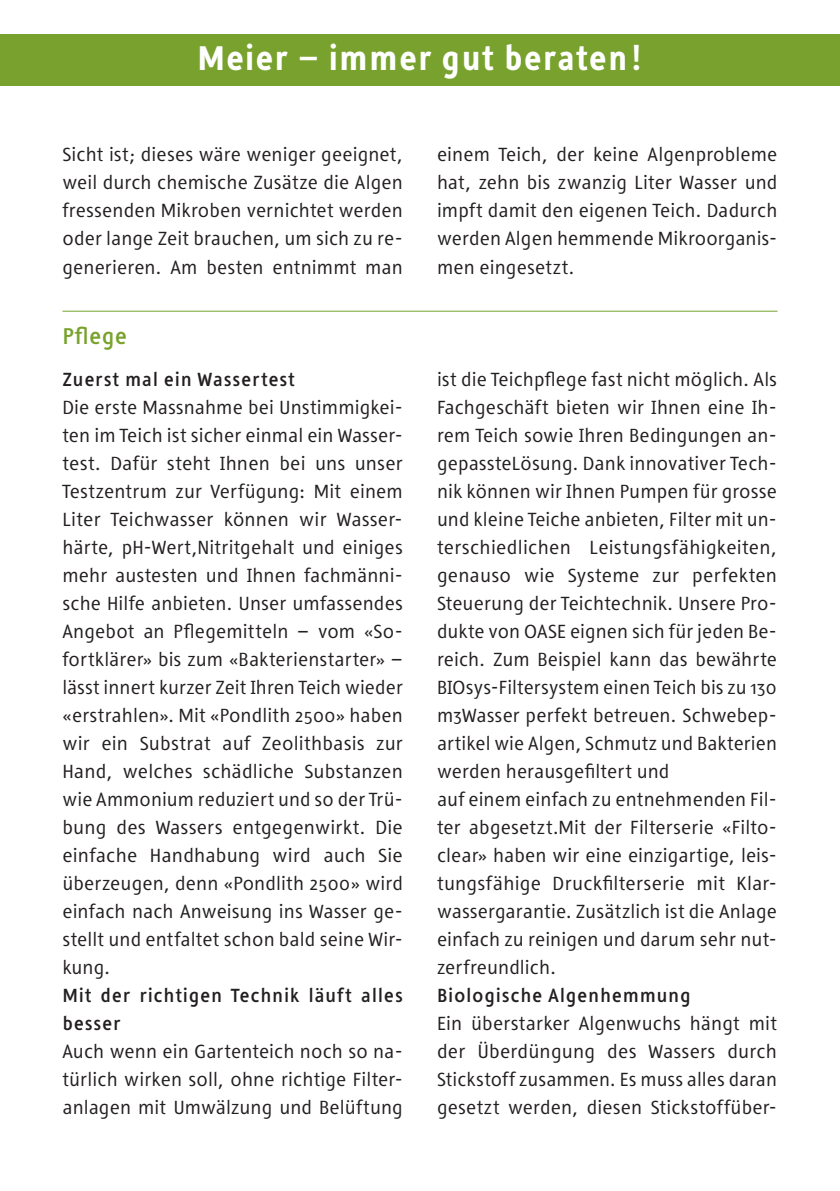
<style>
.page{position:relative;width:840px;height:1191px;background:#fff}
.page>*{position:absolute;margin:0;border:0;box-sizing:border-box;transform-origin:0 0}
._02_Headline{font:900 36px "Tara";letter-spacing:.01em;color:#fff}
._04_Thementitel{font:700 24px "Tara";color:#78a22d}
._06_Grundtext{font:20px/28px "Tara";letter-spacing:.005em;color:#231f20;text-align:justify}
._06_Grundtext-2{font:700 20px/28px "Tara";letter-spacing:.03em;color:#231f20}
</style>
<div class="page">
<div style="left:0;top:34px;width:839px;height:51px;background:#78a22d"></div>
<hr style="left:62px;top:311px;width:715px;height:1px;background:#78a22d">
<p class="_02_Headline" style="left:197px;top:38px;width:447px">Meier – immer gut beraten!</p>
<p class="_06_Grundtext" style="left:62px;top:141px;width:342px">Sicht ist; dieses wäre weniger geeignet, weil durch chemische Zusätze die Algen fressenden Mikroben vernichtet werden oder lange Zeit brauchen, um sich zu re&shy;generieren. Am besten entnimmt man</p>
<p class="_06_Grundtext" style="left:437px;top:141px;width:342px">einem Teich, der keine Algenprobleme hat, zehn bis zwanzig Liter Wasser und impft damit den eigenen Teich. Dadurch werden Algen hemmende Mikroorganis&shy;men eingesetzt.</p>
<p class="_04_Thementitel" style="left:62px;top:322px;width:66px">Pflege</p>
<p class="_06_Grundtext-2" style="left:62px;top:365px;width:234px">Zuerst mal ein Wassertest</p>
<p class="_06_Grundtext" style="left:62px;top:393px;width:342px">Die erste Massnahme bei Unstimmigkei&shy;ten im Teich ist sicher einmal ein Wasser&shy;test. Dafür steht Ihnen bei uns unser Testzentrum zur Verfügung: Mit einem Liter Teichwasser können wir Wasser&shy;härte, pH-Wert,Nitritgehalt und einiges mehr austesten und Ihnen fachmänni&shy;sche Hilfe anbieten. Unser umfassendes Angebot an Pflegemitteln – vom «So&shy;fortklärer» bis zum «Bakterienstarter» – lässt innert kurzer Zeit Ihren Teich wieder «erstrahlen». Mit «Pondlith 2500» haben wir ein Substrat auf Zeolithbasis zur Hand, welches schädliche Substanzen wie Ammonium reduziert und so der Trü&shy;bung des Wassers entgegenwirkt. Die einfache Handhabung wird auch Sie überzeugen, denn «Pondlith 2500» wird einfach nach Anweisung ins Wasser ge&shy;stellt und entfaltet schon bald seine Wir&shy;kung.</p>
<p class="_06_Grundtext-2" style="left:62px;top:981px;width:342px">Mit der richtigen Technik läuft alles besser</p>
<p class="_06_Grundtext" style="left:62px;top:1037px;width:342px">Auch wenn ein Gartenteich noch so na&shy;türlich wirken soll, ohne richtige Filter&shy;anlagen mit Umwälzung und Belüftung</p>
<p class="_06_Grundtext" style="left:437px;top:365px;width:341px">ist die Teichpflege fast nicht möglich. Als Fachgeschäft bieten wir Ihnen eine Ih&shy;rem Teich sowie Ihren Bedingungen an&shy;gepassteLösung. Dank innovativer Tech&shy;nik können wir Ihnen Pumpen für grosse und kleine Teiche anbieten, Filter mit un&shy;terschiedlichen Leistungsfähigkeiten, genauso wie Systeme zur perfekten Steuerung der Teichtechnik. Unsere Pro&shy;dukte von OASE eignen sich für jeden Be&shy;reich. Zum Beispiel kann das bewährte BIOsys-Filtersystem einen Teich bis zu 130 m3Wasser perfekt betreuen. Schwebep&shy;artikel wie Algen, Schmutz und Bakterien werden herausgefiltert und</p>
<p class="_06_Grundtext" style="left:437px;top:785px;width:341px">auf einem einfach zu entnehmenden Fil&shy;ter abgesetzt.Mit der Filterserie «Filto&shy;clear» haben wir eine einzigartige, leis&shy;tungsfähige Druckfilterserie mit Klar&shy;wassergarantie. Zusätzlich ist die Anlage einfach zu reinigen und darum sehr nut&shy;zerfreundlich.</p>
<p class="_06_Grundtext-2" style="left:437px;top:981px;width:255px">Biologische Algenhemmung</p>
<p class="_06_Grundtext" style="left:437px;top:1009px;width:341px">Ein überstarker Algenwuchs hängt mit der Überdüngung des Wassers durch Stickstoff zusammen. Es muss alles daran</p>
<p class="_06_Grundtext" style="left:437px;top:1093px;width:341px">gesetzt werden, diesen Stickstoffüber-</p>
</div>
